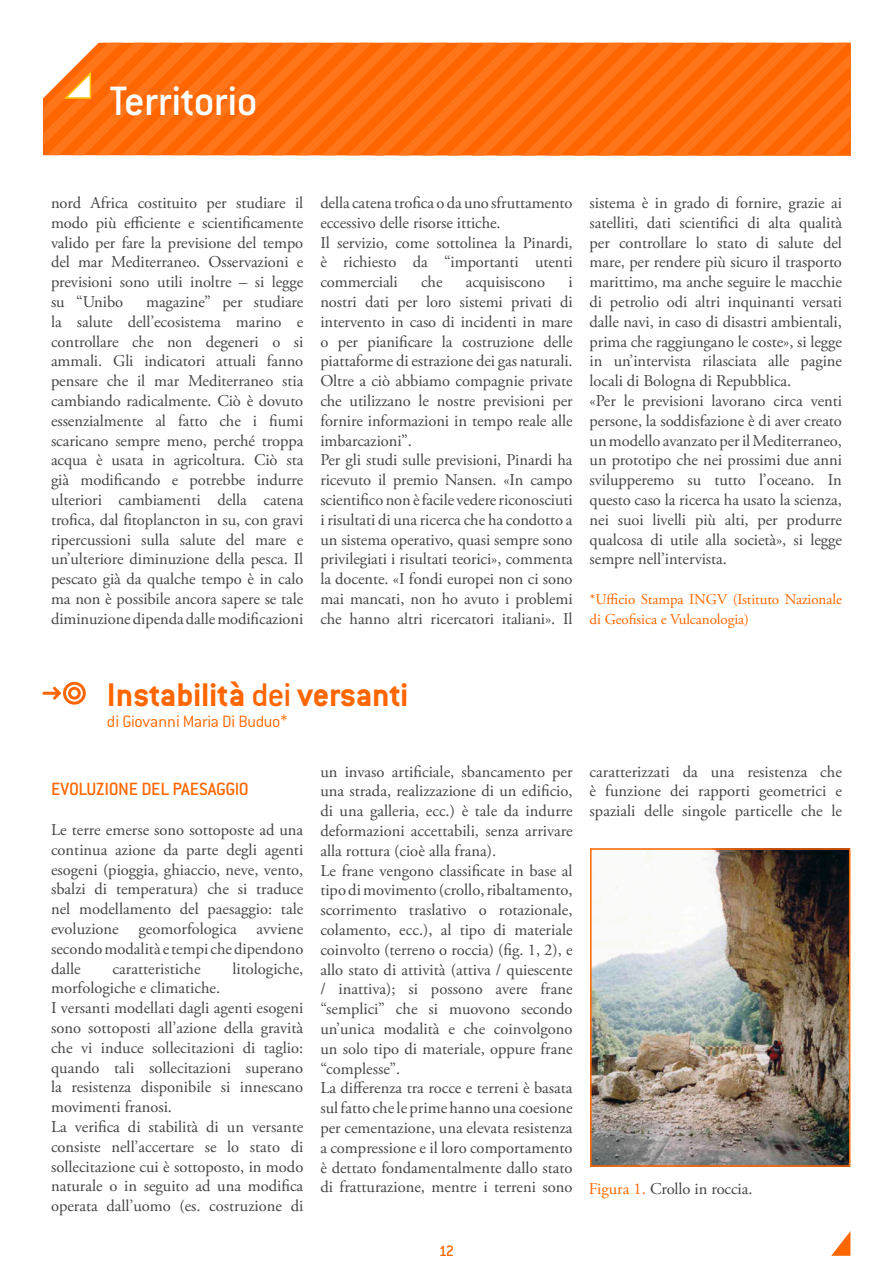
<style>
.page{position:relative;width:893px;height:1263px;background:#fff}
.page>*{position:absolute;margin:0;border:0;box-sizing:border-box;transform-origin:0 0}
.t1{font:500 45px "Conduit ITC";letter-spacing:-.015em;color:#fff}
.t2{font:700 36px "Conduit ITC";letter-spacing:-.01em;color:#f60}
.t3{font:500 19.5px "Conduit ITC";letter-spacing:-.02em;color:#f60}
.t4{font:300 18px "Conduit ITC";color:#f60}
.t5{font:16.5px/19.8px "Adobe Garamond Pro";letter-spacing:-.005em;color:#444}
.t6{font:500 16.5px "Conduit ITC";color:#f60}
.t7{font:15px/19.8px "Adobe Garamond Pro";letter-spacing:-.005em;color:#f60}
.s1{font-weight:500}
.s2{color:#f60}
</style>
<div class="page">
<svg style="left:831px;top:1232px;width:19px;height:24px"></svg>
<svg style="left:43px;top:43px;width:808px;height:113px;background:#ff7011"></svg>
<svg style="left:62px;top:71px;width:30px;height:28px"></svg>
<svg style="left:43px;top:682px;width:43px;height:23px"></svg>
<img style="left:593px;top:851px;width:254px;height:313px">
<div style="left:590px;top:848px;width:260px;height:319px;border:2px solid #f60"></div>
<h1 class="t1" style="left:110px;top:76px;width:149px">Territorio</h1>
<p class="t5" style="left:51px;top:193px;width:254px;text-align:justify">nord Africa costituito per studiare il modo più efficiente e scientificamente valido per fare la previsione del tempo del mar Mediterraneo. Osservazioni e previsioni sono utili inoltre – si legge su “Unibo</p>
<p class="t5" style="left:51px;top:292px;width:254px;text-align:justify;text-indent:95px">magazine” per studiare la salute dell’ecosistema marino e controllare che non degeneri o si ammali. Gli indicatori attuali fanno pensare che il mar Mediterraneo stia cambiando radicalmente. Ciò è dovuto essenzialmente al fatto che i fiumi scaricano sempre meno, perché troppa acqua è usata in agricoltura. Ciò sta già modificando e potrebbe indurre ulteriori cambiamenti della catena trofica, dal fitoplancton in su, con gravi ripercussioni sulla salute del mare e un’ulteriore diminuzione della pesca. Il pescato già da qualche tempo è in calo ma non è possibile ancora sapere se tale diminuzione dipenda dalle modificazioni</p>
<p class="t5" style="left:320px;top:193px;width:254px">della catena trofica o da uno sfruttamento eccessivo delle risorse ittiche.<br>Il servizio, come sottolinea la Pinardi, è richiesto da “importanti utenti commerciali</p>
<p class="t5" style="left:421px;top:273px;width:23px">che</p>
<p class="t5" style="left:466px;top:273px;width:81px">acquisiscono</p>
<p class="t5" style="left:320px;top:273px;width:254px;text-indent:248px">i nostri dati per loro sistemi privati di intervento in caso di incidenti in mare o per pianificare la costruzione delle piattaforme di estrazione dei gas naturali.<br>Oltre a ciò abbiamo compagnie private che utilizzano le nostre previsioni per fornire informazioni in tempo reale alle imbarcazioni”.<br>Per gli studi sulle previsioni, Pinardi ha ricevuto il premio Nansen. «In campo scientifico non è facile vedere riconosciuti i risultati di una ricerca che ha condotto a un sistema operativo, quasi sempre sono privilegiati i risultati teorici», commenta la docente. «I fondi europei non ci sono mai mancati, non ho avuto i problemi che hanno altri ricercatori italiani». Il</p>
<p class="t5" style="left:590px;top:193px;width:254px">sistema è in grado di fornire, grazie ai satelliti, dati scientifici di alta qualità per controllare lo stato di salute del mare, per rendere più sicuro il trasporto marittimo, ma anche seguire le macchie di petrolio odi altri inquinanti versati dalle navi, in caso di disastri ambientali, prima che raggiungano le coste», si legge in un’intervista rilasciata alle pagine locali di Bologna di Repubblica.<br>«Per le previsioni lavorano circa venti persone, la soddisfazione è di aver creato un modello avanzato per il Mediterraneo, un prototipo che nei prossimi due anni svilupperemo su tutto l’oceano. In questo caso la ricerca ha usato la scienza, nei suoi livelli più alti, per produrre qualcosa di utile alla società», si legge sempre nell’intervista.</p>
<p class="t7" style="left:590px;top:590px;width:254px">*Ufficio Stampa INGV (Istituto Nazionale di Geofisica e Vulcanologia)</p>
<h2 class="t2" style="left:107px;top:673px;width:303px">Instabilità <span class="s1">dei</span> versanti</h2>
<p class="t4" style="left:107px;top:712px;width:182px">di Giovanni Maria Di Buduo*</p>
<p class="t3" style="left:51px;top:778px;width:199px">EVOLUZIONE DEL PAESAGGIO</p>
<p class="t5" style="left:51px;top:820px;width:254px;text-align:justify">Le terre emerse sono sottoposte ad una continua azione da parte degli agenti esogeni (pioggia, ghiaccio, neve, vento, sbalzi di temperatura) che si traduce nel modellamento del paesaggio: tale evoluzione geomorfologica avviene secondo modalità e tempi che dipendono dalle</p>
<p class="t5" style="left:113px;top:959px;width:90px">caratteristiche</p>
<p class="t5" style="left:232px;top:959px;width:72px">litologiche,</p>
<p class="t5" style="left:51px;top:979px;width:254px">morfologiche e climatiche.<br>I versanti modellati dagli agenti esogeni sono sottoposti all’azione della gravità che vi induce sollecitazioni di taglio: quando tali sollecitazioni superano la resistenza disponibile si innescano movimenti franosi.<br>La verifica di stabilità di un versante consiste nell’accertare se lo stato di sollecitazione cui è sottoposto, in modo naturale o in seguito ad una modifica operata dall’uomo (es. costruzione di</p>
<p class="t5" style="left:320px;top:762px;width:254px">un invaso artificiale, sbancamento per una strada, realizzazione di un edificio, di una galleria, ecc.) è tale da indurre deformazioni accettabili, senza arrivare alla rottura (cioè alla frana).<br>Le frane vengono classificate in base al tipo di movimento (crollo, ribaltamento, scorrimento traslativo o rotazionale, colamento, ecc.), al tipo di materiale coinvolto (terreno o roccia) (fig. 1, 2), e allo stato di attività (attiva / quiescente / inattiva); si possono avere frane “semplici” che si muovono secondo un’unica modalità e che coinvolgono un solo tipo di materiale, oppure frane “complesse”.<br>La differenza tra rocce e terreni è basata sul fatto che le prime hanno una coesione per cementazione, una elevata resistenza a compressione e il loro comportamento è dettato fondamentalmente dallo stato di fratturazione, mentre i terreni sono</p>
<p class="t5" style="left:590px;top:762px;width:254px;text-align:justify">caratterizzati da una resistenza che è funzione dei rapporti geometrici e spaziali delle singole particelle che le</p>
<p class="t5" style="left:589px;top:1179px;width:165px"><span class="s2">Figura 1.</span> Crollo in roccia.</p>
<p class="t6" style="left:439px;top:1241px;width:15px">12</p>
</div>
